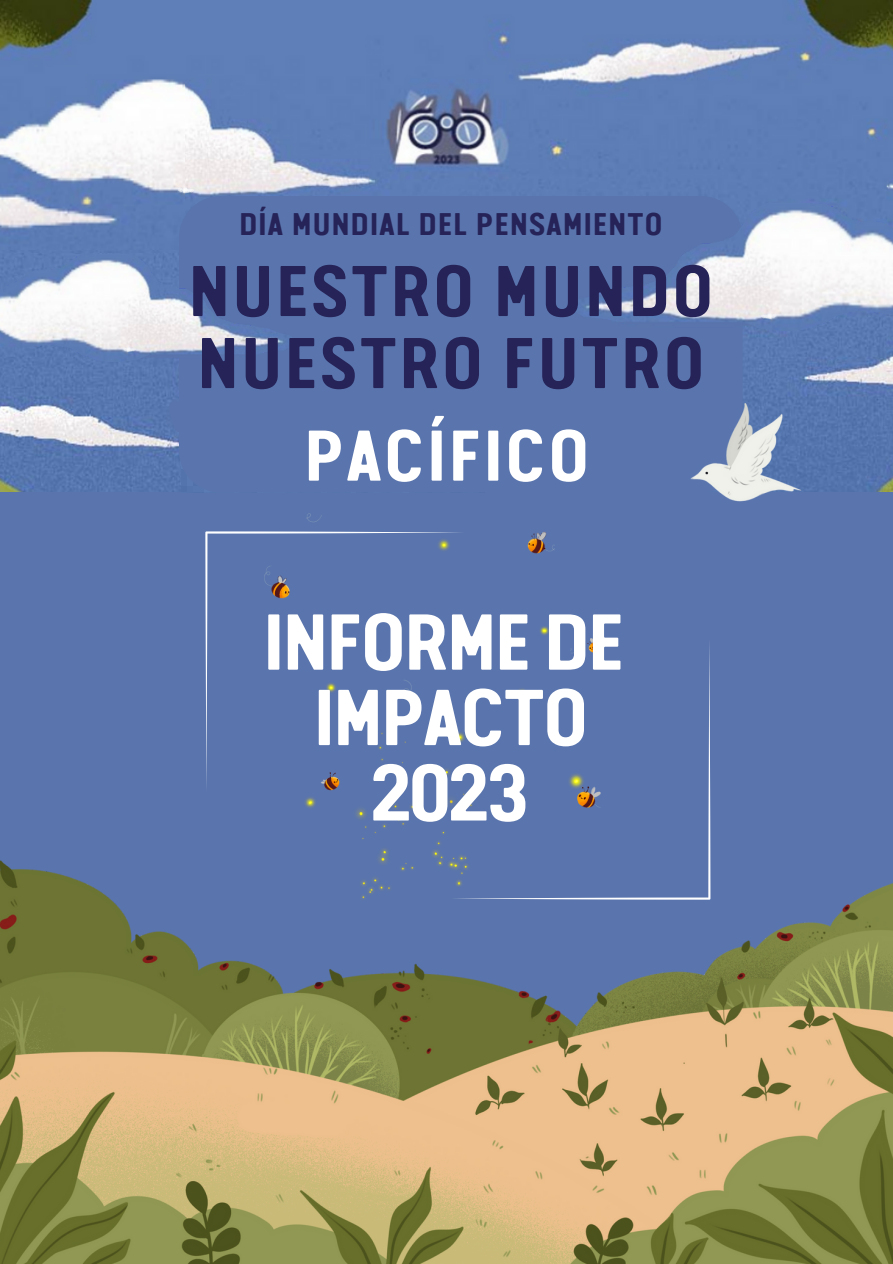
<style>
.page{position:relative;width:893px;height:1264px;background:#fff}
.page>*{position:absolute;margin:0;border:0;box-sizing:border-box;transform-origin:0 0}
.t1{font:700 79.5px/75.3px "Van Condensed W01";letter-spacing:-.055em;color:#fff;text-align:center}
.t2{font:700 72px/72px "Van Condensed W01";color:#252358}
.t3{font:700 72px "Van Condensed W01";color:#fff}
.t4{font:700 31.5px "Van Condensed W01";color:#252358}
</style>
<div class="page">
<div style="left:0;top:0;width:892px;height:1263px;background:#5a75ad"></div>
<img style="left:0;top:775px;width:892px;height:487px">
<img style="left:0;top:252px;width:892px;height:240px">
<img style="left:233px;top:513px;width:426px;height:427px">
<svg style="left:205px;top:531px;width:260px;height:259px"></svg>
<svg style="left:451px;top:640px;width:259px;height:259px"></svg>
<img style="left:0;top:0;width:892px;height:252px">
<img style="left:0;top:62px;width:184px;height:188px">
<div style="left:168px;top:399px;width:20px;height:20px;background:#5a75ad"></div>
<div style="left:165px;top:406px;width:23px;height:23px;background:#5a75ad"></div>
<svg style="left:169px;top:400px;width:10px;height:32px"></svg>
<svg style="left:178px;top:187px;width:16px;height:7px"></svg>
<svg style="left:179px;top:196px;width:563px;height:296px"></svg>
<img style="left:667px;top:396px;width:172px;height:106px">
<img style="left:575px;top:204px;width:317px;height:127px">
<img style="left:0;top:254px;width:292px;height:107px">
<p class="t4" style="left:239px;top:200px;width:426px">DÍA MUNDIAL DEL PENSAMIENTO</p>
<h1 class="t2" style="left:187px;top:249px;width:528px">NUESTRO MUNDO<br>NUESTRO FUTRO</h1>
<p class="t3" style="left:303px;top:399px;width:289px">PACÍFICO</p>
<p class="t1" style="left:262px;top:597px;width:365px">INFORME DE<br>IMPACTO<br>2023</p>
</div>
